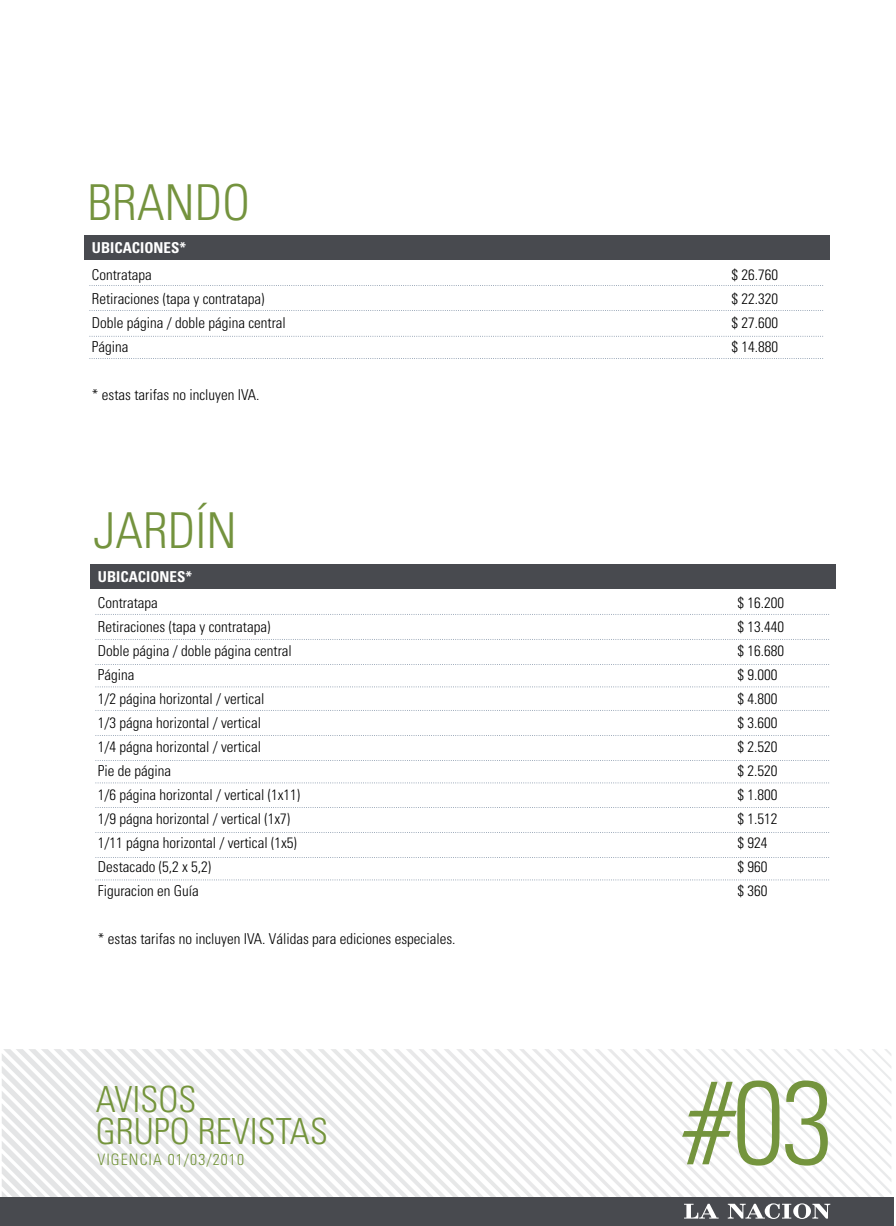
<style>
.page{position:relative;width:896px;height:1226px;background:#fff}
.page>*{position:absolute;margin:0;border:0;box-sizing:border-box;transform-origin:0 0}
.t1{font:300 condensed 118.35px "Univers";color:#74943d}
.t2{font:300 condensed 49.5px "Univers";color:#74933e}
.t3{font:300 condensed 36px/32.4px "Univers";color:#74943c}
.t4{font:300 condensed 15.75px "Univers";letter-spacing:.07em;color:#74943c}
.t5{font:300 condensed 15px "Univers";color:#000}
.t6{font:700 condensed 15px "Univers";color:#fff}
</style>
<div class="page">
<div style="left:0;top:1196px;width:893px;height:29px;background:#484a4f"></div>
<svg style="left:2px;top:1049px;width:889px;height:170px"></svg>
<div style="left:84px;top:235px;width:746px;height:25px;background:#484a4f"></div>
<svg style="left:89px;top:310px;width:734px;height:1px"></svg>
<svg style="left:89px;top:285px;width:734px;height:1px"></svg>
<svg style="left:89px;top:336px;width:734px;height:1px"></svg>
<svg style="left:89px;top:358px;width:734px;height:1px"></svg>
<div style="left:90px;top:564px;width:746px;height:25px;background:#484a4f"></div>
<svg style="left:95px;top:639px;width:734px;height:1px"></svg>
<svg style="left:95px;top:614px;width:734px;height:1px"></svg>
<svg style="left:95px;top:664px;width:734px;height:1px"></svg>
<svg style="left:95px;top:687px;width:734px;height:1px"></svg>
<svg style="left:95px;top:735px;width:734px;height:1px"></svg>
<svg style="left:95px;top:710px;width:734px;height:1px"></svg>
<svg style="left:95px;top:760px;width:734px;height:1px"></svg>
<svg style="left:95px;top:783px;width:734px;height:1px"></svg>
<svg style="left:95px;top:832px;width:734px;height:1px"></svg>
<svg style="left:95px;top:807px;width:734px;height:1px"></svg>
<svg style="left:95px;top:857px;width:734px;height:1px"></svg>
<svg style="left:95px;top:880px;width:734px;height:1px"></svg>
<h2 class="t2" style="left:88px;top:184px;width:164px">BRANDO</h2>
<p class="t6" style="left:92px;top:242px;width:96px">UBICACIONES*</p>
<p class="t5" style="left:92px;top:269px;width:61px">Contratapa</p>
<p class="t5" style="left:731px;top:269px;width:48px">$ 26.760</p>
<p class="t5" style="left:92px;top:293px;width:174px">Retiraciones (tapa y contratapa)</p>
<p class="t5" style="left:731px;top:293px;width:48px">$ 22.320</p>
<p class="t5" style="left:92px;top:317px;width:196px">Doble página / doble página central</p>
<p class="t5" style="left:731px;top:317px;width:48px">$ 27.600</p>
<p class="t5" style="left:92px;top:341px;width:38px">Página</p>
<p class="t5" style="left:731px;top:341px;width:48px">$ 14.880</p>
<p class="t5" style="left:92px;top:389px;width:169px">* estas tarifas no incluyen IVA.</p>
<h2 class="t2" style="left:94px;top:513px;width:145px">JARDÍN</h2>
<p class="t6" style="left:98px;top:571px;width:96px">UBICACIONES*</p>
<p class="t5" style="left:98px;top:598px;width:61px">Contratapa</p>
<p class="t5" style="left:737px;top:598px;width:48px">$ 16.200</p>
<p class="t5" style="left:98px;top:622px;width:174px">Retiraciones (tapa y contratapa)</p>
<p class="t5" style="left:737px;top:622px;width:48px">$ 13.440</p>
<p class="t5" style="left:98px;top:646px;width:196px">Doble página / doble página central</p>
<p class="t5" style="left:737px;top:646px;width:48px">$ 16.680</p>
<p class="t5" style="left:98px;top:670px;width:38px">Página</p>
<p class="t5" style="left:737px;top:670px;width:41px">$ 9.000</p>
<p class="t5" style="left:98px;top:694px;width:168px">1/2 página horizontal / vertical</p>
<p class="t5" style="left:737px;top:694px;width:41px">$ 4.800</p>
<p class="t5" style="left:98px;top:718px;width:165px">1/3 págna horizontal / vertical</p>
<p class="t5" style="left:737px;top:718px;width:41px">$ 3.600</p>
<p class="t5" style="left:98px;top:742px;width:165px">1/4 págna horizontal / vertical</p>
<p class="t5" style="left:737px;top:742px;width:41px">$ 2.520</p>
<p class="t5" style="left:98px;top:766px;width:75px">Pie de página</p>
<p class="t5" style="left:737px;top:766px;width:41px">$ 2.520</p>
<p class="t5" style="left:98px;top:790px;width:204px">1/6 página horizontal / vertical (1x11)</p>
<p class="t5" style="left:737px;top:790px;width:41px">$ 1.800</p>
<p class="t5" style="left:98px;top:814px;width:194px">1/9 págna horizontal / vertical (1x7)</p>
<p class="t5" style="left:737px;top:814px;width:41px">$ 1.512</p>
<p class="t5" style="left:98px;top:838px;width:201px">1/11 págna horizontal / vertical (1x5)</p>
<p class="t5" style="left:737px;top:838px;width:31px">$ 924</p>
<p class="t5" style="left:98px;top:862px;width:115px">Destacado (5,2 x 5,2)</p>
<p class="t5" style="left:737px;top:862px;width:31px">$ 960</p>
<p class="t5" style="left:98px;top:886px;width:102px">Figuracion en Guía</p>
<p class="t5" style="left:737px;top:886px;width:31px">$ 360</p>
<p class="t5" style="left:98px;top:934px;width:359px">* estas tarifas no incluyen IVA. Válidas para ediciones especiales.</p>
<h3 class="t3" style="left:96px;top:1086px;width:234px">AVISOS<br>GRUPO REVISTAS</h3>
<p class="t4" style="left:97px;top:1153px;width:148px">VIGENCIA 01/03/2010</p>
<h1 class="t1" style="left:683px;top:1079px;width:152px">#03</h1>
</div>
